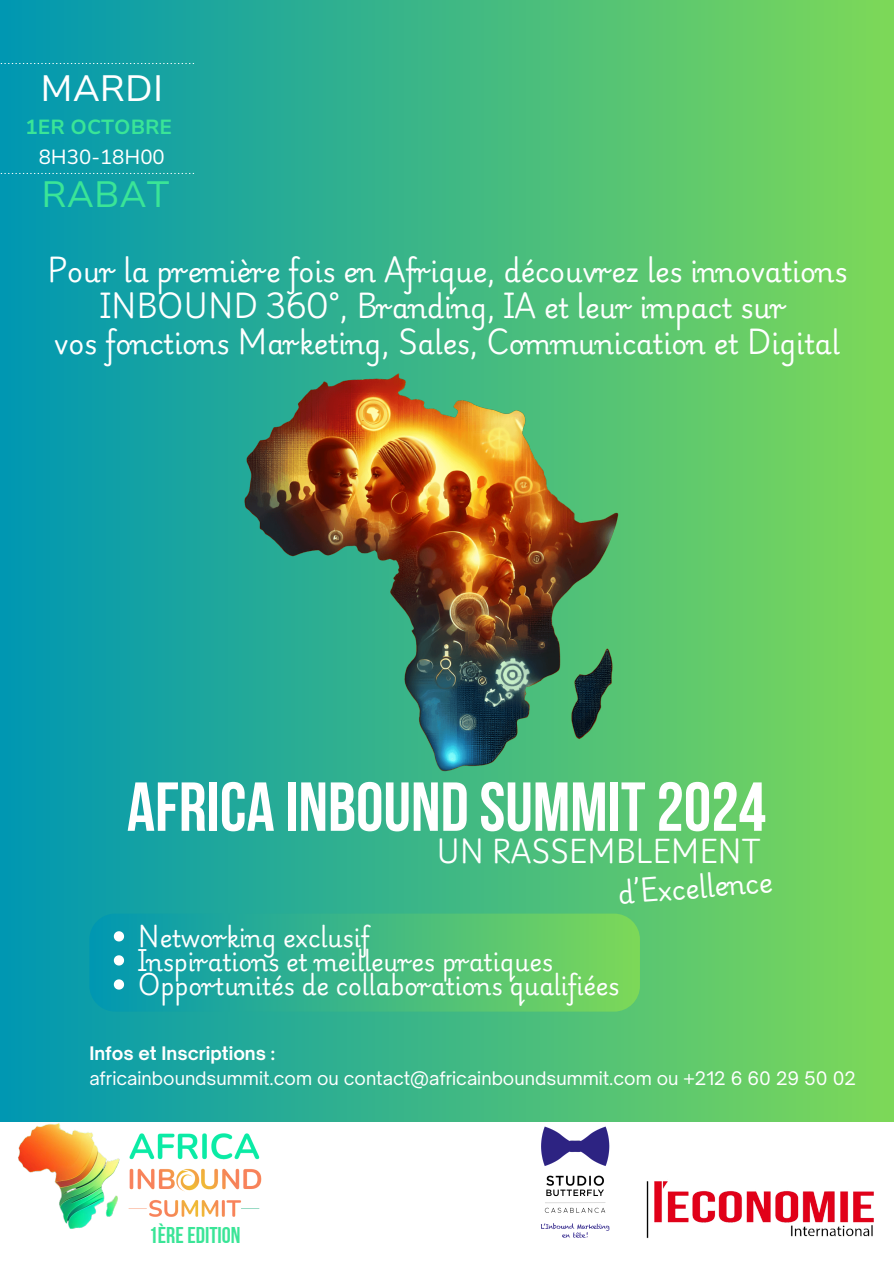
<style>
.page{position:relative;width:894px;height:1264px;background:#fff}
.page>*{position:absolute;margin:0;border:0;box-sizing:border-box;transform-origin:0 0}
.t1{font:69.15px "Bebas Neue Cyrillic";color:#fff}
.t2{font:36.45px "Nunito Sans 10 pt";color:#fff}
.t3{font:36.45px "Nunito Sans 10 pt";color:#3ae597}
.t4{font:27.15px/36px "Playwrite US Modern";color:#fff;text-align:center}
.t5{font:25.8px "Playwrite US Modern";color:#fff}
.t6{font:23.4px "Playwrite US Modern";color:#fff}
.t7{font:22.8px "Bebas Neue Cyrillic";color:#3ae597}
.t8{font:20.4px "Nunito Sans 10 pt";color:#fff}
.t9{font:700 20.4px "Nunito Sans 10 pt";color:#3ae597}
.t10{font:17.85px "Open Sauce One";color:#fff}
.t11{font:700 17.85px "Open Sauce One";color:#fff}
</style>
<div class="page">
<div style="left:0;top:0;width:893px;height:1263px;background:linear-gradient(to right,#0097b2,#7dd858)"></div>
<div style="left:0;top:1122px;width:893px;height:141px;background:#fff"></div>
<img style="left:0;top:1100px;width:274px;height:129px">
<img style="left:541px;top:1126px;width:69px;height:112px">
<img style="left:574px;top:1176px;width:300px;height:63px">
<svg style="left:0;top:173px;width:194px;height:1px"></svg>
<svg style="left:0;top:63px;width:194px;height:1px"></svg>
<div style="left:89px;top:913px;width:550px;height:98px;background:linear-gradient(to right,#0097b2,#7cd858);border-radius:26px"></div>
<img style="left:227px;top:365px;width:412px;height:412px">
<svg style="left:114px;top:931px;width:10px;height:10px"></svg>
<svg style="left:114px;top:955px;width:10px;height:10px"></svg>
<svg style="left:114px;top:979px;width:10px;height:10px"></svg>
<h2 class="t2" style="left:40px;top:64px;width:124px">MARDI</h2>
<p class="t9" style="left:25px;top:114px;width:148px">1ER OCTOBRE</p>
<h4 class="t8" style="left:39px;top:143px;width:127px">8H30-18H00</h4>
<h1 class="t3" style="left:42px;top:170px;width:129px">RABAT</h1>
<p class="t4" style="left:47px;top:255px;width:801px">Pour la première fois en Afrique, découvrez les innovations<br>INBOUND 360°, Branding, IA et leur impact sur<br>vos fonctions Marketing, Sales, Communication et Digital</p>
<h3 class="t1" style="left:127px;top:779px;width:640px">AFRICA INBOUND SUMMIT2024</h3>
<p class="t5" style="left:436px;top:839px;width:325px">UN RASSEMBLEMENT</p>
<h5 class="t5" style="left:617px;top:879px;width:156px;rotate:-4deg">d’Excellence</h5>
<p class="t6" style="left:138px;top:924px;width:233px">Networking exclusif</p>
<p class="t6" style="left:138px;top:948px;width:416px">Inspirations et meilleures pratiques</p>
<p class="t6" style="left:138px;top:972px;width:483px">Opportunités de collaborations qualifiées</p>
<h4 class="t11" style="left:89px;top:1042px;width:187px">Infos et Inscriptions :</h4>
<p class="t10" style="left:89px;top:1066px;width:768px">africainboundsummit.com ou contact@africainboundsummit.com ou +212 6 60 29 50 02</p>
<p class="t7" style="left:149px;top:1225px;width:93px">1ÈREEDITION</p>
</div>
